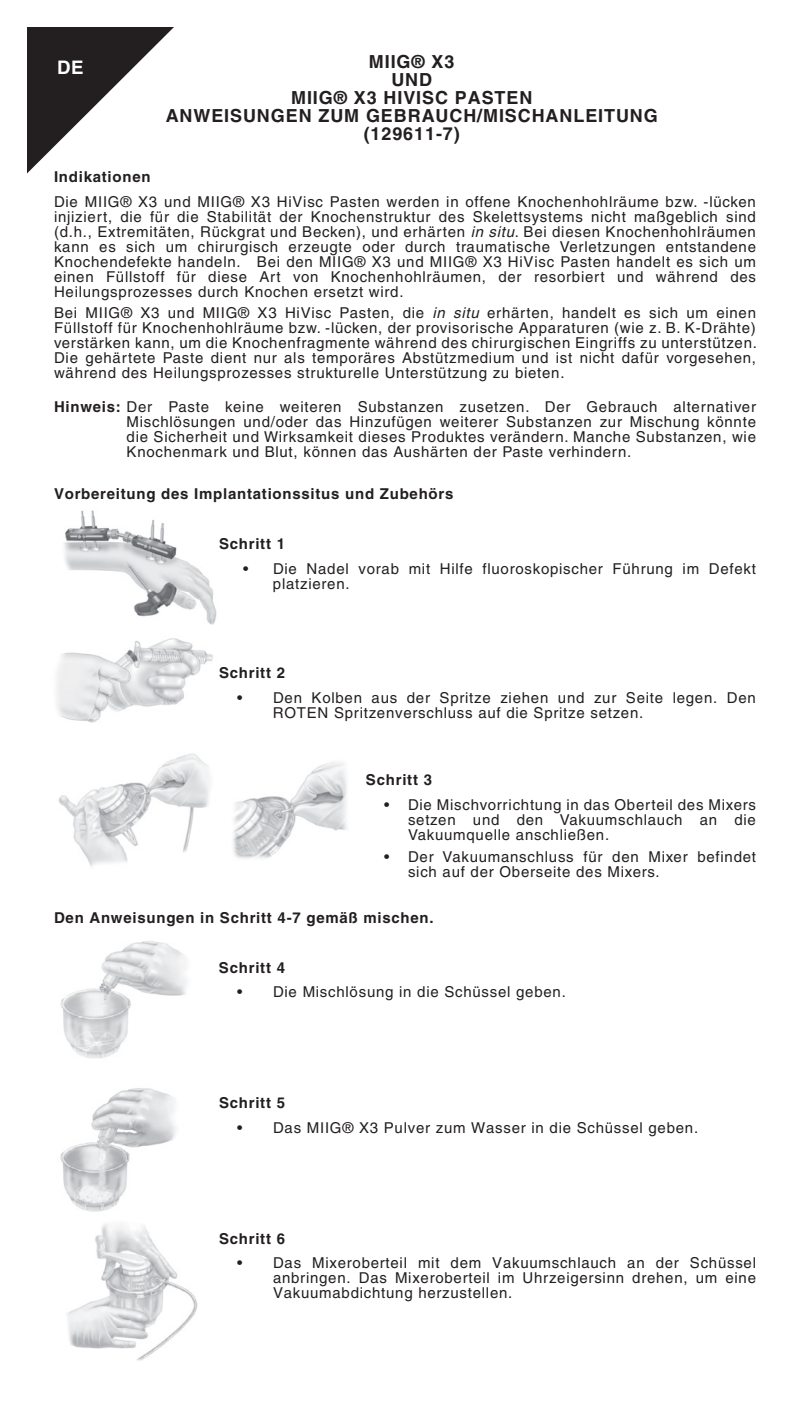
<style>
.page{position:relative;width:810px;height:1404px;background:#fff}
.page>*{position:absolute;margin:0;border:0;box-sizing:border-box;transform-origin:0 0}
.t1{font:700 18.6px "Helvetica";color:#fff}
.t2{font:700 18px "Helvetica";letter-spacing:.05em;color:#231f20}
.t3{font:15px/15px "Helvetica";letter-spacing:.05em;color:#231f20;text-align:justify}
.t4{font:700 15px "Helvetica";letter-spacing:.05em;color:#231f20}
.s1{font-style:italic}
.s2{font-weight:700}
</style>
<div class="page">
<img style="left:63px;top:510px;width:154px;height:115px">
<img style="left:57px;top:638px;width:156px;height:85px">
<img style="left:60px;top:941px;width:127px;height:117px">
<img style="left:60px;top:1088px;width:116px;height:124px">
<img style="left:67px;top:1224px;width:131px;height:137px">
<img style="left:58px;top:753px;width:289px;height:114px">
<svg style="left:27px;top:27px;width:147px;height:146px"></svg>
<p class="t1" style="left:57px;top:56px;width:28px">De</p>
<p class="t2" style="left:369px;top:51px;width:87px">MIIG® X3</p>
<p class="t2" style="left:391px;top:69px;width:40px">und</p>
<p class="t2" style="left:291px;top:87px;width:243px">MIIG® X3 HiVisc Pasten</p>
<p class="t2" style="left:166px;top:105px;width:452px">Anweisung en zum Gebrauch/MISCHAN LEITUN</p>
<p class="t2" style="left:644px;top:105px;width:16px">G</p>
<p class="t2" style="left:364px;top:123px;width:98px">(129611-7)</p>
<p class="t4" style="left:54px;top:167px;width:98px">Indikationen</p>
<p class="t3" style="left:54px;top:194px;width:704px">Die MIIG® X3 und MIIG® X3 HiVisc Pasten werden in offene Knochenhohlräume bzw. -lücken injiziert, die für die Stabilität der Knochenstruktur des Skelettsystems nicht maßgeblich sind (d.h., Extremitäten, Rückgrat und Becken), und erhärten <span class="s1">in situ</span>. Bei diesen Knochenhohlräumen kann es sich um chirurgisch erzeugte oder durch traumatische Verletzungen entstandene Knochendefekte handeln. Bei den MIIG® X3 und MIIG® X3 HiVisc Pasten handelt es sich um einen Füllstoff für diese Art von Knochenhohlräumen, der resorbiert und während des Heilungsprozesses durch Knochen ersetzt wird.</p>
<p class="t3" style="left:54px;top:305px;width:704px">Bei MIIG® X3 und MIIG® X3 HiVisc Pasten, die <span class="s1">in situ</span> erhärten, handelt es sich um einen Füllstoff für Knochenhohlräume bzw. -lücken, der provisorische Apparaturen (wie z. B. K-Drähte) verstärken kann, um die Knochenfragmente während des chirurgischen Eingriffs zu unterstützen.<br>Die gehärtete Paste dient nur als temporäres Abstützmedium und ist nicht dafür vorgesehen, während des Heilungsprozesses strukturelle Unterstützung zu bieten.</p>
<p class="t3" style="left:127px;top:400px;width:631px;text-indent:-73px"><span class="s2">Hinweis:</span> Der Paste keine weiteren Substanzen zusetzen. Der Gebrauch alternativer Mischlösungen und/oder das Hinzufügen weiterer Substanzen zur Mischung könnte die Sicherheit und Wirksamkeit dieses Produktes verändern. Manche Substanzen, wie Knochenmark und Blut, können das Aushärten der Paste verhindern.</p>
<p class="t4" style="left:54px;top:485px;width:401px">Vorbereitung des Implantationssitus und Zubehörs</p>
<p class="t4" style="left:219px;top:535px;width:68px">Schritt 1</p>
<p class="t3" style="left:273px;top:561px;width:484px;text-indent:-30px">• Die Nadel vorab mit Hilfe fluoroskopischer Führung im Defekt platzieren.</p>
<p class="t4" style="left:219px;top:664px;width:68px">Schritt 2</p>
<p class="t3" style="left:273px;top:690px;width:484px;text-indent:-36px">• Den Kolben aus der Spritze ziehen und zur Seite legen. Den<br>ROTEN Spritzenverschluss auf die Spritze setzen.</p>
<p class="t4" style="left:219px;top:771px;width:41px">S</p>
<p class="t4" style="left:377px;top:771px;width:57px">chritt 3</p>
<p class="t3" style="left:408px;top:797px;width:349px;text-indent:-24px">• Die Mischvorrichtung in das Oberteil des Mixers setzen und den Vakuumschlauch an die Vakuumquelle anschließen.</p>
<p class="t3" style="left:408px;top:849px;width:350px;text-indent:-24px">• Der Vakuumanschluss für den Mixer befindet sich auf der Oberseite des Mixers.</p>
<p class="t4" style="left:54px;top:909px;width:381px">Den Anweisungen in Schritt 4-7 gemäß mischen.</p>
<p class="t4" style="left:219px;top:958px;width:68px">Schritt 4</p>
<p class="t3" style="left:237px;top:985px;width:330px">• Die Mischlösung in die Schüssel geben.</p>
<p class="t4" style="left:219px;top:1094px;width:68px">Schritt 5</p>
<p class="t3" style="left:237px;top:1120px;width:463px">• Das MIIG® X3 Pulver zum Wasser in die Schüssel geben.</p>
<p class="t4" style="left:219px;top:1229px;width:68px">Schritt 6</p>
<p class="t3" style="left:273px;top:1255px;width:484px;text-indent:-36px">• Das Mixeroberteil mit dem Vakuumschlauch an der Schüssel anbringen. Das Mixeroberteil im Uhrzeigersinn drehen, um eine Vakuumabdichtung herzustellen.</p>
</div>
